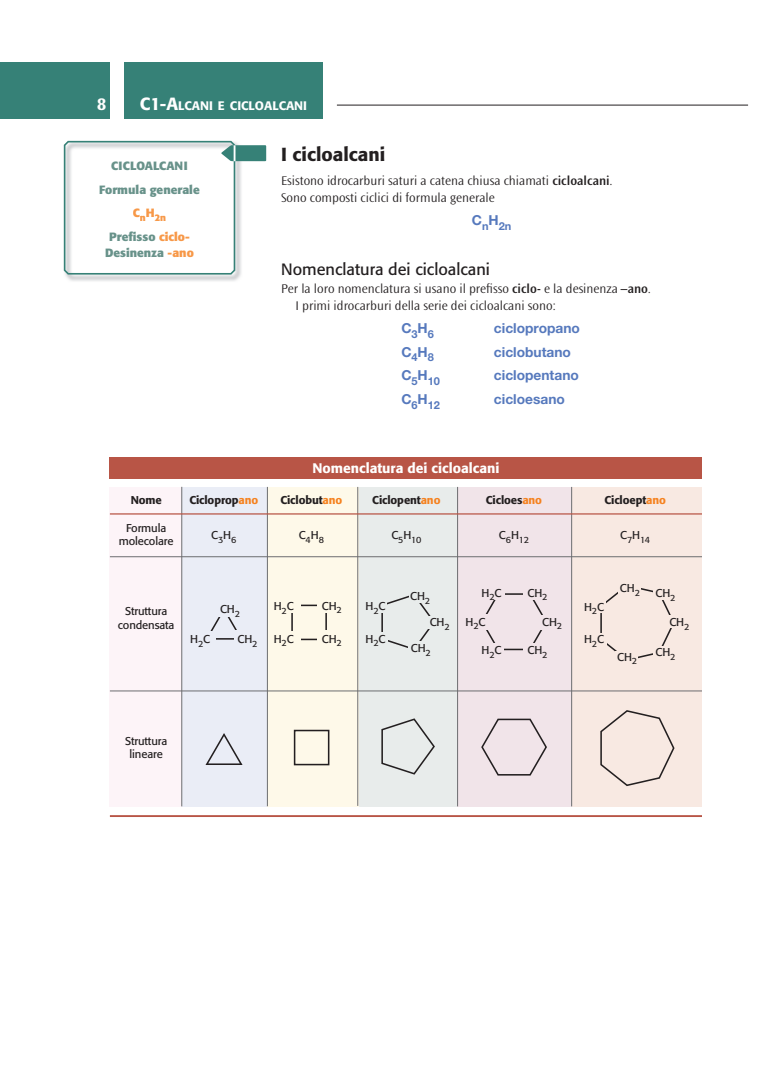
<style>
.page{position:relative;width:780px;height:1088px;background:#fff}
.page>*{position:absolute;margin:0;border:0;box-sizing:border-box;transform-origin:0 0}
.t1{font:500 18.75px "Formata";color:#231f20}
.t2{font:700 17.5px "Ocean Sans Std";color:#fff}
.t3{font:16.25px "Formata";color:#231f20}
.t4{font:700 13.75px "Helvetica Neue LT Std";color:#5679bd}
.t5{font:500 13.75px "Formata";color:#fff}
.t6{font:300 13.12px/16.2px "Ocean Sans Std";color:#231f20}
.t7{font:500 12.25px "Formata";color:#fff}
.t8{font:700 11.88px/23.6px "Formata";color:#68928a;text-align:center}
.t9{font:11.25px/13.5px "Formata";letter-spacing:-.01em;color:#231f20;text-align:center}
.t10{font:500 11.25px "Formata";letter-spacing:-.01em;color:#231f20}
.t11{font:700 11px "Helvetica Neue LT Std";color:#5679bd}
.t12{font:700 9.5px "Formata";color:#f79848}
.t13{font:9px "Formata";color:#231f20}
.s1{font-size:17.5px}
.s2{font-weight:600}
.s3{color:#f79848}
.s4{color:#f58220}
</style>
<div class="page">
<div style="left:0;top:62px;width:110px;height:57px;background:#368177"></div>
<div style="left:124px;top:62px;width:199px;height:57px;background:#368177"></div>
<hr style="left:337px;top:105px;width:411px;height:1px;background:#231f20">
<div style="left:110px;top:487px;width:72px;height:319px;background:#fdf4f8"></div>
<div style="left:358px;top:487px;width:99px;height:319px;background:#e8eceb"></div>
<div style="left:182px;top:487px;width:85px;height:319px;background:#eaedf6"></div>
<div style="left:267px;top:487px;width:91px;height:319px;background:#fef9e9"></div>
<div style="left:572px;top:487px;width:130px;height:319px;background:#f8e9e2"></div>
<div style="left:457px;top:487px;width:115px;height:319px;background:#f1e4e9"></div>
<hr style="left:267px;top:487px;width:1px;height:319px;background:#6c6d70">
<hr style="left:357px;top:487px;width:1px;height:319px;background:#6c6d70">
<hr style="left:457px;top:487px;width:1px;height:319px;background:#6c6d70">
<hr style="left:571px;top:487px;width:1px;height:319px;background:#6c6d70">
<hr style="left:181px;top:487px;width:1px;height:319px;background:#6c6d70">
<div style="left:110px;top:457px;width:592px;height:22px;background:#b85546"></div>
<hr style="left:110px;top:815px;width:592px;height:2px;background:#b85546">
<hr style="left:110px;top:513px;width:592px;height:1px;background:#b85546">
<hr style="left:110px;top:556px;width:592px;height:1px;background:#6c6d70">
<hr style="left:110px;top:691px;width:592px;height:1px;background:#6c6d70">
<svg style="left:485px;top:593px;width:58px;height:58px"></svg>
<div style="left:492px;top:587px;width:12px;height:12px;background:#f1e4e9"></div>
<div style="left:523px;top:587px;width:12px;height:12px;background:#f1e4e9"></div>
<div style="left:492px;top:644px;width:12px;height:12px;background:#f1e4e9"></div>
<div style="left:523px;top:644px;width:13px;height:12px;background:#f1e4e9"></div>
<div style="left:540px;top:615px;width:12px;height:15px;background:#f1e4e9"></div>
<div style="left:476px;top:614px;width:14px;height:16px;background:#f1e4e9"></div>
<svg style="left:481px;top:718px;width:66px;height:58px"></svg>
<svg style="left:381px;top:596px;width:50px;height:52px"></svg>
<div style="left:408px;top:589px;width:25px;height:14px;background:#e8eceb"></div>
<div style="left:408px;top:642px;width:16px;height:13px;background:#e8eceb"></div>
<div style="left:427px;top:616px;width:12px;height:12px;background:#e8eceb"></div>
<div style="left:376px;top:599px;width:11px;height:13px;background:#e8eceb"></div>
<div style="left:376px;top:632px;width:12px;height:13px;background:#e8eceb"></div>
<svg style="left:381px;top:718px;width:54px;height:57px"></svg>
<div style="left:294px;top:730px;width:35px;height:35px;border:2px solid #231f20"></div>
<svg style="left:210px;top:617px;width:27px;height:23px"></svg>
<div style="left:201px;top:631px;width:14px;height:15px;background:#eaedf6"></div>
<div style="left:233px;top:631px;width:14px;height:14px;background:#eaedf6"></div>
<svg style="left:205px;top:733px;width:38px;height:32px"></svg>
<svg style="left:600px;top:588px;width:72px;height:71px"></svg>
<div style="left:618px;top:582px;width:22px;height:16px;background:#f8e9e2"></div>
<div style="left:615px;top:651px;width:23px;height:15px;background:#f8e9e2"></div>
<div style="left:667px;top:616px;width:12px;height:12px;background:#f8e9e2"></div>
<div style="left:595px;top:600px;width:11px;height:13px;background:#f8e9e2"></div>
<div style="left:595px;top:633px;width:11px;height:13px;background:#f8e9e2"></div>
<div style="left:653px;top:587px;width:12px;height:12px;background:#f8e9e2"></div>
<div style="left:653px;top:646px;width:12px;height:13px;background:#f8e9e2"></div>
<svg style="left:600px;top:710px;width:75px;height:76px"></svg>
<img style="left:65px;top:275px;width:176px;height:6px">
<svg style="left:63px;top:140px;width:203px;height:135px"></svg>
<div style="left:291px;top:604px;width:36px;height:36px;border:2px solid #231f20"></div>
<div style="left:285px;top:600px;width:16px;height:13px;background:#fef9e9"></div>
<div style="left:286px;top:631px;width:15px;height:14px;background:#fef9e9"></div>
<div style="left:317px;top:599px;width:15px;height:14px;background:#fef9e9"></div>
<div style="left:317px;top:631px;width:15px;height:15px;background:#fef9e9"></div>
<h2 class="t2" style="left:97px;top:97px;width:11px">8</h2>
<p class="t7" style="left:140px;top:100px;width:169px"><span class="s1">C1-A</span>LCANI E CICLOALCANI</p>
<h1 class="t1" style="left:281px;top:146px;width:105px">I cicloalcani</h1>
<p class="t6" style="left:281px;top:173px;width:333px">Esistono idrocarburi saturi a catena chiusa chiamati <span class="s2">cicloalcani</span>.<br>Sono composti ciclici di formula generale</p>
<p class="t11" style="left:472px;top:222px;width:41px"><sup>C</sup>n<sup>H</sup>2n</p>
<p class="t3" style="left:281px;top:262px;width:210px">Nomenclatura dei cicloalcani</p>
<p class="t6" style="left:295px;top:281px;width:357px;text-indent:-14px">Per la loro nomenclatura si usano il prefisso <span class="s2">ciclo-</span> e la desinenza <span class="s2">–ano</span>.<br>I primi idrocarburi della serie dei cicloalcani sono:</p>
<p class="t4" style="left:401px;top:323px;width:34px">C<sub>3</sub>H<sub>6</sub></p>
<p class="t4" style="left:494px;top:323px;width:88px">ciclopropano</p>
<p class="t4" style="left:401px;top:347px;width:34px">C<sub>4</sub>H<sub>8</sub></p>
<p class="t4" style="left:494px;top:347px;width:79px">ciclobutano</p>
<p class="t11" style="left:401px;top:377px;width:40px"><sup>C</sup>5<sup>H</sup>10</p>
<p class="t4" style="left:494px;top:370px;width:87px">ciclopentano</p>
<p class="t11" style="left:401px;top:401px;width:40px"><sup>C</sup>6<sup>H</sup>12</p>
<p class="t4" style="left:494px;top:394px;width:73px">cicloesano</p>
<p class="t8" style="left:99px;top:155px;width:102px">CICLOALCANI<br>Formula generale</p>
<p class="t12" style="left:133px;top:214px;width:35px"><sup>C</sup>n<sup>H</sup>2n</p>
<p class="t8" style="left:105px;top:229px;width:90px;line-height:16.5px">Prefisso <span class="s3">ciclo-<br></span>Desinenza <span class="s3">-ano</span></p>
<p class="t5" style="left:312px;top:462px;width:189px">Nomenclatura dei cicloalcani</p>
<p class="t10" style="left:131px;top:495px;width:33px">Nome</p>
<p class="t10" style="left:189px;top:495px;width:70px">Cicloprop<span class="s4">ano</span></p>
<p class="t10" style="left:280px;top:495px;width:63px">Ciclobut<span class="s4">ano</span></p>
<p class="t10" style="left:372px;top:495px;width:70px">Ciclopent<span class="s4">ano</span></p>
<p class="t10" style="left:486px;top:495px;width:58px">Cicloes<span class="s4">ano</span></p>
<p class="t10" style="left:604px;top:495px;width:63px">Cicloept<span class="s4">ano</span></p>
<p class="t9" style="left:126px;top:522px;width:42px">Formula</p>
<p class="t9" style="left:211px;top:530px;width:27px">C<sub>3</sub>H<sub>6</sub></p>
<p class="t9" style="left:299px;top:530px;width:27px">C<sub>4</sub>H<sub>8</sub></p>
<p class="t13" style="left:391px;top:536px;width:31px"><sup>C</sup>5<sup>H</sup>10</p>
<p class="t13" style="left:499px;top:536px;width:31px"><sup>C</sup>6<sup>H</sup>12</p>
<p class="t9" style="left:620px;top:530px;width:9px">C</p>
<p class="t9" style="left:119px;top:536px;width:56px">molecolare</p>
<p class="t13" style="left:627px;top:536px;width:25px">7<sup>H</sup>14</p>
<p class="t9" style="left:118px;top:605px;width:58px">Struttura condensata</p>
<p class="t9" style="left:220px;top:603px;width:22px">CH<sub>2</sub></p>
<p class="t9" style="left:190px;top:633px;width:22px">H<sub>2</sub>C</p>
<p class="t9" style="left:237px;top:633px;width:22px">CH<sub>2</sub></p>
<p class="t9" style="left:274px;top:600px;width:22px">H<sub>2</sub>C</p>
<p class="t9" style="left:274px;top:633px;width:22px">H<sub>2</sub>C</p>
<p class="t9" style="left:125px;top:735px;width:44px">Struttura lineare</p>
<p class="t9" style="left:322px;top:600px;width:22px">CH<sub>2</sub></p>
<p class="t9" style="left:322px;top:633px;width:22px">CH<sub>2</sub></p>
<p class="t9" style="left:365px;top:600px;width:22px">H<sub>2</sub>C</p>
<p class="t9" style="left:365px;top:633px;width:22px">H<sub>2</sub>C</p>
<p class="t9" style="left:410px;top:591px;width:22px">CH<sub>2</sub></p>
<p class="t9" style="left:411px;top:642px;width:22px">CH<sub>2</sub></p>
<p class="t9" style="left:429px;top:616px;width:22px">CH<sub>2</sub></p>
<p class="t9" style="left:481px;top:587px;width:22px">H<sub>2</sub>C</p>
<p class="t9" style="left:465px;top:616px;width:22px">H<sub>2</sub>C</p>
<p class="t9" style="left:481px;top:644px;width:22px">H<sub>2</sub>C</p>
<p class="t9" style="left:527px;top:587px;width:22px">CH<sub>2</sub></p>
<p class="t9" style="left:542px;top:616px;width:22px">CH<sub>2</sub></p>
<p class="t9" style="left:527px;top:644px;width:22px">CH<sub>2</sub></p>
<p class="t9" style="left:584px;top:601px;width:22px">H<sub>2</sub>C</p>
<p class="t9" style="left:584px;top:633px;width:22px">H<sub>2</sub>C</p>
<p class="t9" style="left:620px;top:582px;width:22px">CH<sub>2</sub></p>
<p class="t9" style="left:617px;top:651px;width:22px">CH<sub>2</sub></p>
<p class="t9" style="left:655px;top:587px;width:22px">CH<sub>2</sub></p>
<p class="t9" style="left:669px;top:616px;width:22px">CH<sub>2</sub></p>
<p class="t9" style="left:655px;top:647px;width:22px">CH<sub>2</sub></p>
</div>
